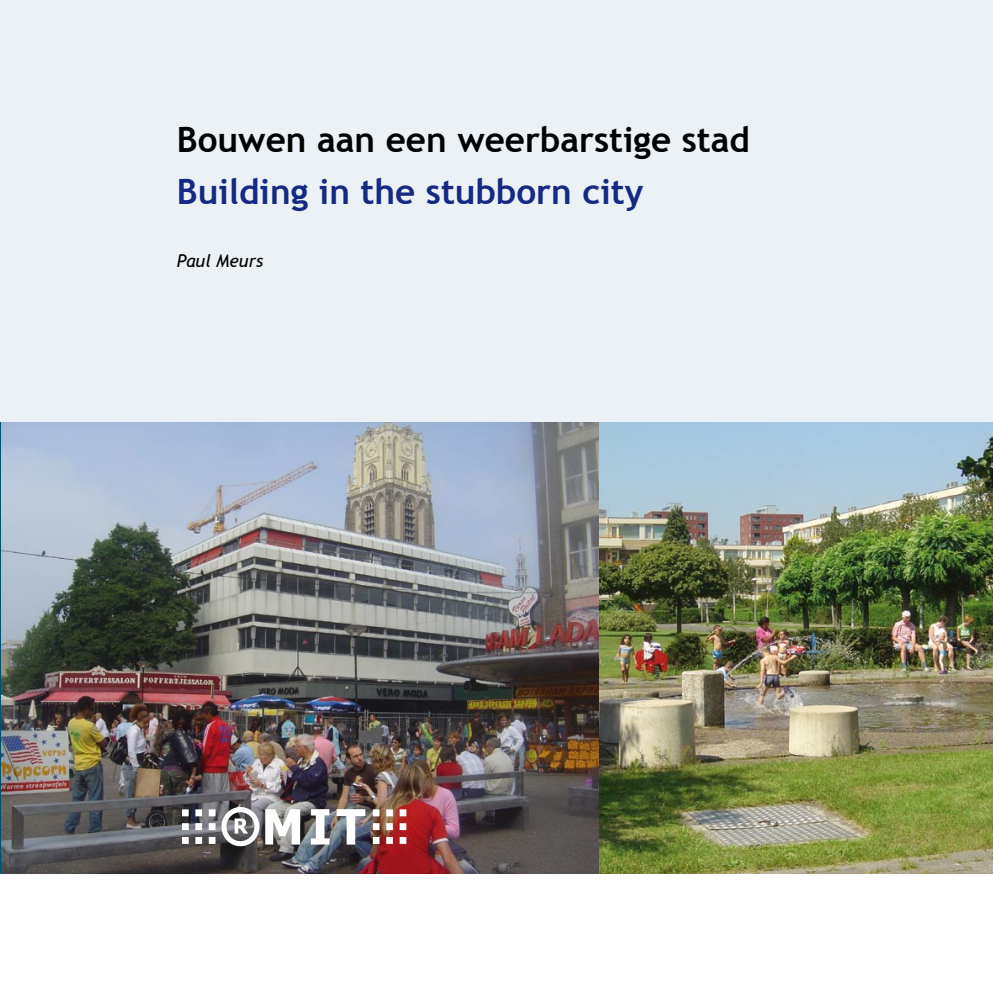
<style>
.page{position:relative;width:993px;height:993px;background:#fff}
.page>*{position:absolute;margin:0;border:0;box-sizing:border-box;transform-origin:0 0}
.t1{font:700 35px "Trebuchet MS";color:#000}
.t2{font:700 35px "Trebuchet MS";color:#162983}
.t3{font:italic 17.5px "Trebuchet MS";color:#000}
</style>
<div class="page">
<div style="left:0;top:0;width:992px;height:873px;background:#ebf1f5"></div>
<img style="left:2px;top:422px;width:597px;height:451px">
<img style="left:182px;top:807px;width:224px;height:40px">
<img style="left:599px;top:422px;width:393px;height:451px">
<p class="t1" style="left:177px;top:117px;width:574px">Bouwen aan een weerbarstige stad</p>
<p class="t2" style="left:177px;top:170px;width:468px">Building in the stubborn city</p>
<p class="t3" style="left:177px;top:250px;width:88px">Paul Meurs</p>
</div>
